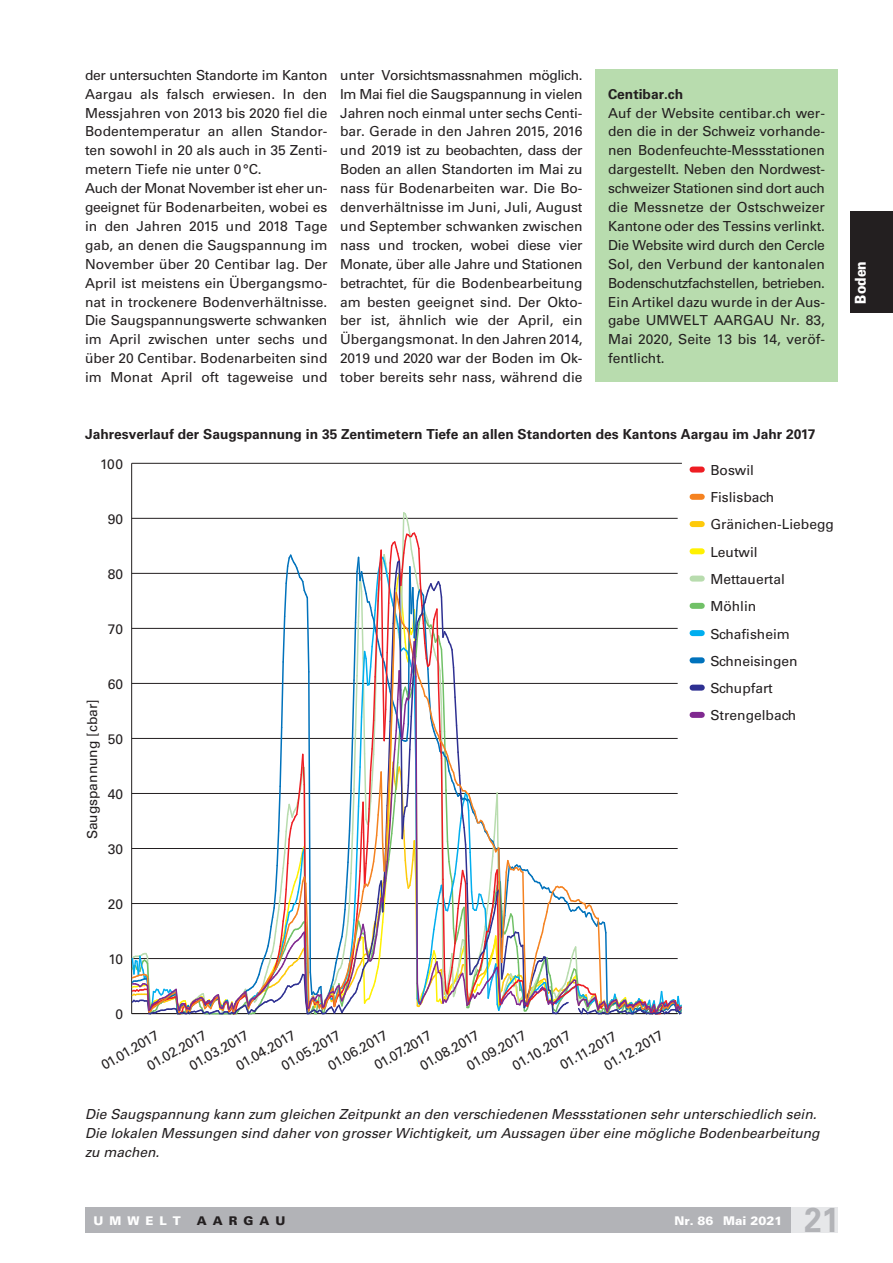
<style>
.page{position:relative;width:893px;height:1263px;background:#fff}
.page>*{position:absolute;margin:0;border:0;box-sizing:border-box;transform-origin:0 0}
.t1{font:700 34.5px "Univers LT Std";color:#b2b3b7;scale:.9 1}
.t2{font:900 15px "Univers LT Std";color:#fff;scale:.85 1}
.t3{font:13.8px/18.9px "Univers LT Std";color:#231f20}
.t4{font:italic 13.8px/18.9px "Univers LT Std";color:#231f20}
.t5{font:700 13.8px "Univers LT Std";color:#231f20}
.t6{font:900 12px "Univers LT Std";color:#fff}
.t7{font:900 12px "Univers LT Std";letter-spacing:.5em;color:#231f20}
</style>
<div class="page">
<div style="left:85px;top:1207px;width:706px;height:26px;background:#b2b3b7"></div>
<div style="left:791px;top:1207px;width:47px;height:26px;background:#e6e7e9"></div>
<div style="left:850px;top:211px;width:43px;height:101px;background:#231f20"></div>
<hr style="left:131px;top:463px;width:1px;height:550px;background:#231f20">
<hr style="left:132px;top:463px;width:550px;height:1px;background:#231f20">
<div style="left:692px;top:521px;width:10px;height:6px;background:#feca0a"></div>
<div style="left:692px;top:548px;width:10px;height:6px;background:#fff101"></div>
<div style="left:692px;top:576px;width:10px;height:6px;background:#b8dcae"></div>
<div style="left:692px;top:603px;width:10px;height:6px;background:#71c167"></div>
<div style="left:692px;top:630px;width:10px;height:6px;background:#00aeef"></div>
<div style="left:692px;top:657px;width:10px;height:6px;background:#0072bc"></div>
<div style="left:692px;top:466px;width:10px;height:6px;background:#ee1d23"></div>
<div style="left:692px;top:685px;width:10px;height:6px;background:#2e3092"></div>
<div style="left:692px;top:494px;width:10px;height:6px;background:#f58220"></div>
<svg style="left:131px;top:511px;width:551px;height:504px"></svg>
<div style="left:692px;top:712px;width:10px;height:6px;background:#802990"></div>
<div style="left:595px;top:69px;width:243px;height:313px;background:#b8dcae"></div>
<p class="t3" style="left:85px;top:65px;width:244px">der untersuchten Standorte im Kanton Aargau als falsch erwiesen. In den Messjahren von 2013 bis 2020 fiel die Bodentemperatur an allen Standor&shy;ten sowohl in 20 als auch in 35 Zenti&shy;metern Tiefe nie unter 0°C.<br>Auch der Monat November ist eher un&shy;geeignet für Bodenarbeiten, wobei es in den Jahren 2015 und 2018 Tage gab, an denen die Saugspannung im November über 20 Centibar lag. Der April ist meistens ein Übergangsmo&shy;nat in trockenere Bodenverhältnisse.<br>Die Saugspannungswerte schwanken im April zwischen unter sechs und über 20 Centibar. Bodenarbeiten sind im Monat April oft tageweise und</p>
<p class="t3" style="left:340px;top:65px;width:244px;text-align:justify">unter Vorsichtsmassnahmen möglich.<br>Im Mai fiel die Saugspannung in vielen Jahren noch einmal unter sechs Centi&shy;bar. Gerade in den Jahren 2015, 2016 und 2019 ist zu beobachten, dass der Boden an allen Standorten im Mai zu nass für Bodenarbeiten war. Die Bo&shy;denverhältnisse im Juni, Juli, August und September schwanken zwischen nass und trocken, wobei diese vier Monate, über alle Jahre und Stationen betrachtet, für die Bodenbearbeitung am besten geeignet sind. Der Okto&shy;ber ist, ähnlich wie der April, ein Übergangsmonat. In den Jahren 2014, 2019 und 2020 war der Boden im Ok&shy;tober bereits sehr nass, während die</p>
<p class="t5" style="left:608px;top:86px;width:77px">Centibar.ch</p>
<p class="t3" style="left:608px;top:103px;width:218px;text-align:justify">Auf der Website centibar.ch wer&shy;den die in der Schweiz vorhande&shy;nen Bodenfeuchte-Messstationen dargestellt. Neben den Nordwest&shy;schweizer Stationen sind dort auch die Messnetze der Ostschweizer Kantone oder des Tessins verlinkt.<br>Die Website wird durch den Cercle Sol, den Verbund der kantonalen Bodenschutzfachstellen, betrieben.<br>Ein Artikel dazu wurde in der Aus&shy;gabe UMWELT AARGAU Nr. 83, Mai 2020, Seite 13 bis 14, veröf&shy;fentlicht.</p>
<p class="t5" style="left:85px;top:426px;width:732px">Jahresverlauf der Saugspannung in 35 Zentimetern Tiefe an allen Standorten des Kantons Aargau im Jahr 2017</p>
<p class="t3" style="left:100px;top:454px;width:24px">100</p>
<p class="t3" style="left:108px;top:509px;width:17px">90</p>
<p class="t3" style="left:108px;top:564px;width:17px">80</p>
<p class="t3" style="left:108px;top:619px;width:17px">70</p>
<p class="t3" style="left:83px;top:839px;width:142px;rotate:-90deg">Saugspannung [cbar]</p>
<p class="t3" style="left:108px;top:674px;width:17px">60</p>
<p class="t3" style="left:108px;top:730px;width:17px">50</p>
<p class="t3" style="left:108px;top:785px;width:17px">40</p>
<p class="t3" style="left:108px;top:840px;width:17px">30</p>
<p class="t3" style="left:108px;top:895px;width:17px">20</p>
<p class="t3" style="left:108px;top:950px;width:16px">10</p>
<p class="t3" style="left:115px;top:1005px;width:9px">0</p>
<p class="t3" style="left:463px;top:1058px;width:67px;rotate:-30deg">01.09.2017</p>
<p class="t3" style="left:416px;top:1058px;width:67px;rotate:-30deg">01.08.2017</p>
<p class="t3" style="left:232px;top:1058px;width:67px;rotate:-30deg">01.04.2017</p>
<p class="t3" style="left:324px;top:1058px;width:67px;rotate:-30deg">01.06.2017</p>
<p class="t3" style="left:186px;top:1058px;width:67px;rotate:-30deg">01.03.2017</p>
<p class="t3" style="left:278px;top:1058px;width:67px;rotate:-30deg">01.05.2017</p>
<p class="t3" style="left:131px;top:1036px;width:67px;line-height:23.4px;text-indent:-39px;rotate:-30deg">01.01.2017<br>01.02.2017</p>
<p class="t3" style="left:600px;top:1058px;width:67px;rotate:-30deg">01.12.2017</p>
<p class="t3" style="left:509px;top:1058px;width:67px;rotate:-30deg">01.10.2017</p>
<p class="t3" style="left:371px;top:1058px;width:65px;rotate:-30deg">01.07.2017</p>
<p class="t3" style="left:556px;top:1058px;width:64px;rotate:-30deg">01.11.2017</p>
<p class="t3" style="left:710px;top:456px;width:125px;line-height:27.3px">Boswil<br>Fislisbach<br>Gränichen-Liebegg<br>Leutwil<br>Mettauertal<br>Möhlin<br>Schafisheim<br>Schneisingen<br>Schupfart</p>
<p class="t3" style="left:710px;top:706px;width:87px">Strengelbach</p>
<p class="t4" style="left:85px;top:1105px;width:736px">Die Saugspannung kann zum gleichen Zeitpunkt an den verschiedenen Messstationen sehr unterschiedlich sein.<br>Die lokalen Messungen sind daher von grosser Wichtigkeit, um Aussagen über eine mögliche Bodenbearbeitung zu machen.</p>
<p class="t6" style="left:94px;top:1213px;width:89px">UMWELT</p>
<p class="t7" style="left:197px;top:1213px;width:90px">AARGAU</p>
<p class="t6" style="left:674px;top:1213px;width:110px">Nr. 86 Mai 2021</p>
<h1 class="t1" style="left:804px;top:1200px;width:40px">21</h1>
<p class="t2" style="left:851px;top:304px;width:52px;rotate:-90deg">Boden</p>
</div>
